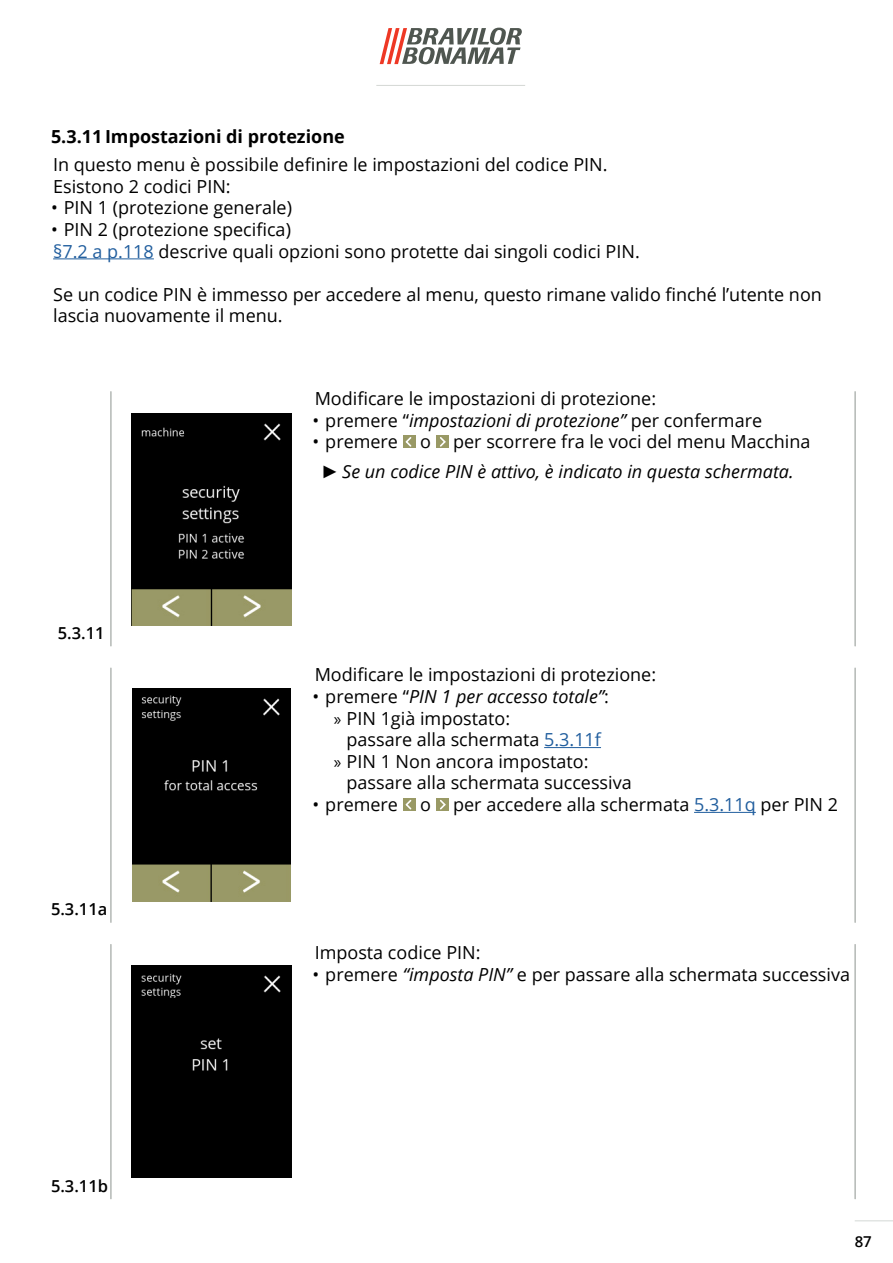
<style>
.page{position:relative;width:893px;height:1263px;background:#fff}
.page>*{position:absolute;margin:0;border:0;box-sizing:border-box;transform-origin:0 0}
.Body_text{font:18px/21.6px "Open Sans";color:#000}
.t1{font:italic 18px "Open Sans";color:#000}
.t2{font:700 18px "Open Sans";color:#000}
.t3{font:600 16.5px "Open Sans";color:#000}
.t4{font:600 15px "Open Sans";color:#000}
.s1{color:#215e9e}
.s2{font-style:normal}
.s3{font-family:"Arial"}
.s4{font-family:"Myriad Pro"}
.s5{font-style:italic}
</style>
<div class="page">
<svg style="left:380px;top:28px;width:142px;height:36px"></svg>
<hr style="left:855px;top:1220px;width:38px;height:1px;background:#d4d8d5">
<hr style="left:376px;top:85px;width:149px;height:1px;background:#d4d8d5">
<hr style="left:855px;top:944px;width:1px;height:255px;background:#8e9590">
<hr style="left:111px;top:944px;width:1px;height:255px;background:#8e9590">
<hr style="left:855px;top:668px;width:1px;height:254px;background:#8e9590">
<hr style="left:111px;top:668px;width:1px;height:254px;background:#8e9590">
<hr style="left:855px;top:392px;width:1px;height:254px;background:#8e9590">
<hr style="left:111px;top:392px;width:1px;height:254px;background:#8e9590">
<hr style="left:53px;top:258px;width:101px;height:1px;background:#215e9e">
<hr style="left:544px;top:747px;width:57px;height:1px;background:#215e9e">
<hr style="left:694px;top:812px;width:62px;height:1px;background:#215e9e">
<div style="left:403px;top:798px;width:12px;height:13px;background:#999965"></div>
<svg style="left:405px;top:799px;width:7px;height:11px"></svg>
<div style="left:436px;top:798px;width:12px;height:13px;background:#999965"></div>
<svg style="left:440px;top:799px;width:6px;height:11px"></svg>
<div style="left:403px;top:435px;width:12px;height:13px;background:#999965"></div>
<svg style="left:405px;top:437px;width:7px;height:10px"></svg>
<div style="left:436px;top:435px;width:12px;height:13px;background:#999965"></div>
<svg style="left:440px;top:437px;width:6px;height:10px"></svg>
<img style="left:132px;top:689px;width:159px;height:212px">
<div style="left:132px;top:966px;width:159px;height:212px;background:#000"></div>
<img style="left:132px;top:413px;width:159px;height:212px">
<p class="t2" style="left:51px;top:124px;width:295px">5.3.11 Impostazioni di protezione</p>
<p class="Body_text" style="left:53px;top:153px;width:556px">In questo menu è possibile definire le impostazioni del codice PIN.</p>
<p class="Body_text" style="left:53px;top:175px;width:179px">Esistono 2 codici PIN:</p>
<p class="Body_text" style="left:51px;top:197px;width:242px">• PIN 1 (protezione generale)</p>
<p class="Body_text" style="left:51px;top:218px;width:241px">• PIN 2 (protezione specifica)</p>
<p class="Body_text" style="left:53px;top:240px;width:588px"><span class="s1">§7.2 a p.118</span> descrive quali opzioni sono protette dai singoli codici PIN.</p>
<p class="Body_text" style="left:53px;top:283px;width:770px">Se un codice PIN è immesso per accedere al menu, questo rimane valido finché l’utente non lascia nuovamente il menu.</p>
<p class="t3" style="left:58px;top:621px;width:48px">5.3.11</p>
<p class="t3" style="left:51px;top:898px;width:58px">5.3.11a</p>
<p class="t3" style="left:51px;top:1174px;width:59px">5.3.11b</p>
<p class="Body_text" style="left:315px;top:387px;width:343px">Modificare le impostazioni di protezione:</p>
<p class="t1" style="left:313px;top:408px;width:451px"><span class="s2">• premere “</span>impostazioni di protezione” <span class="s2">per confermare</span></p>
<p class="Body_text" style="left:313px;top:430px;width:499px">• premere o per scorrere fra le voci del menu Macchina</p>
<p class="t1" style="left:321px;top:459px;width:474px"><span class="s3">►</span> Se un codice PIN è attivo, è indicato in questa schermata.</p>
<p class="Body_text" style="left:315px;top:664px;width:343px">Modificare le impostazioni di protezione:</p>
<p class="t1" style="left:313px;top:684px;width:298px"><span class="s2">• premere “</span>PIN 1 per accesso totale”<span class="s2">:</span></p>
<p class="Body_text" style="left:347px;top:707px;width:256px;text-indent:-13px"><span class="s4">»</span> PIN 1già impostato:<br>passare alla schermata <span class="s1">5.3.11f</span></p>
<p class="Body_text" style="left:347px;top:750px;width:287px;text-indent:-13px"><span class="s4">»</span> PIN 1 Non ancora impostato: passare alla schermata successiva</p>
<p class="Body_text" style="left:313px;top:793px;width:527px">• premere o per accedere alla schermata <span class="s1">5.3.11q</span> per PIN 2</p>
<p class="Body_text" style="left:315px;top:941px;width:167px">Imposta codice PIN:</p>
<p class="Body_text" style="left:313px;top:963px;width:539px">• premere <span class="s5">“imposta PIN”</span> e per passare alla schermata successiva</p>
<p class="t4" style="left:855px;top:1232px;width:19px">87</p>
</div>
